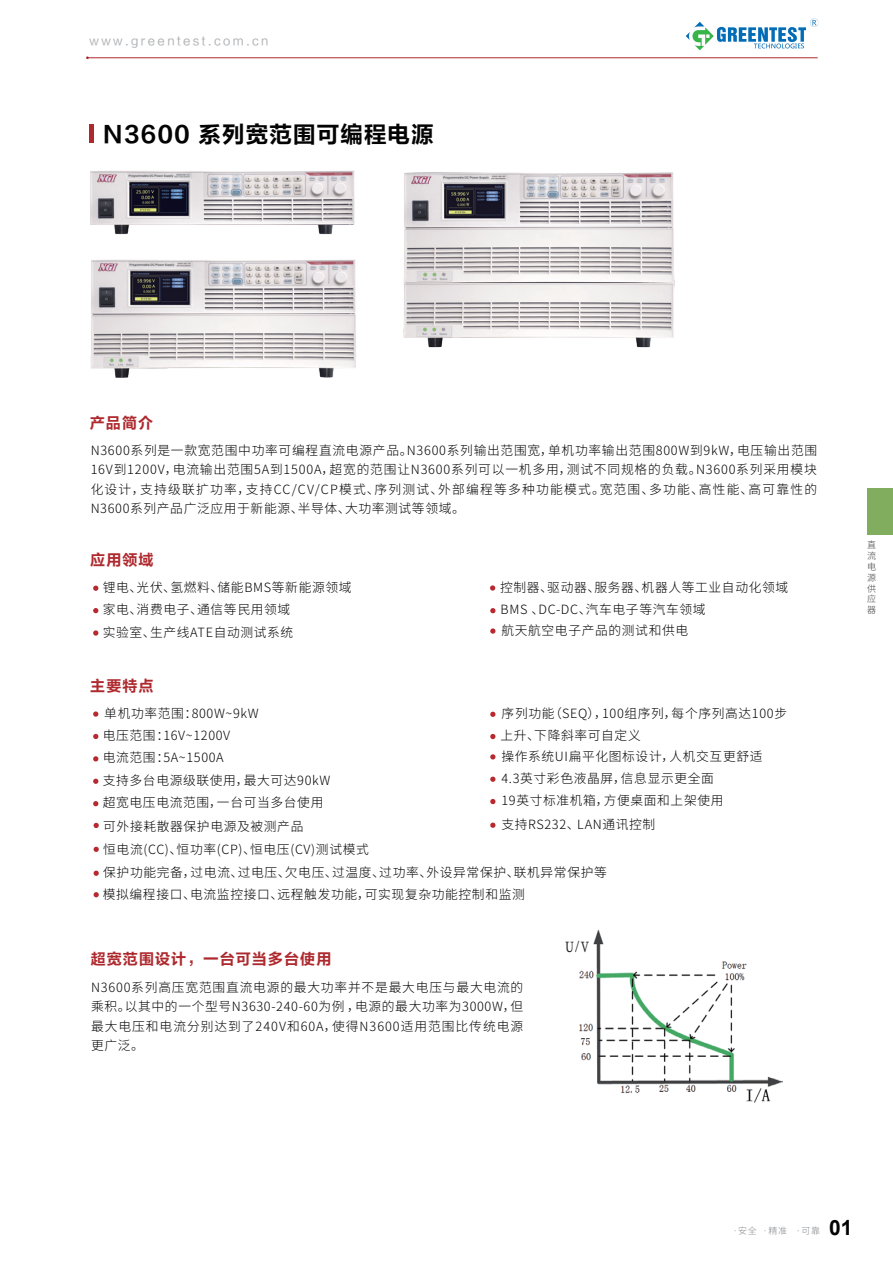
<style>
.page{position:relative;width:893px;height:1263px;background:#fff}
.page>*{position:absolute;margin:0;border:0;box-sizing:border-box;transform-origin:0 0}
.t1{font:22.5px "FZLTCHJW GB1 0";letter-spacing:.05em;color:#030303}
.t2{font:700 21px "Arial";color:#030303}
.t3{font:15px "FZLTCHJW GB1 0";letter-spacing:.075em;color:#ae292e}
.t4{font:300 12.75px/19.5px "Source Han Sans CN";letter-spacing:.05em;color:#030303}
.t5{font:12px "FZLTHK GBK1 0";letter-spacing:.2em;color:#aeb0b3}
.t6{font:300 9px "Source Han Sans CN";color:#86888b}
.t7{font:300 9px/10.8px "Source Han Sans CN";color:#3d3e3e;text-align:justify}
.s1{font-family:"FZ Lan Ting Hei"}
</style>
<div class="page">
<div style="left:868px;top:488px;width:25px;height:47px;background:#81ad5e"></div>
<svg style="left:93px;top:711px;width:5px;height:6px"></svg>
<svg style="left:93px;top:734px;width:5px;height:5px"></svg>
<svg style="left:93px;top:756px;width:5px;height:5px"></svg>
<svg style="left:93px;top:779px;width:5px;height:5px"></svg>
<svg style="left:490px;top:734px;width:5px;height:5px"></svg>
<svg style="left:94px;top:823px;width:5px;height:5px"></svg>
<svg style="left:94px;top:847px;width:5px;height:5px"></svg>
<svg style="left:94px;top:871px;width:5px;height:5px"></svg>
<svg style="left:94px;top:892px;width:5px;height:5px"></svg>
<svg style="left:490px;top:754px;width:5px;height:5px"></svg>
<svg style="left:93px;top:801px;width:5px;height:5px"></svg>
<svg style="left:490px;top:777px;width:5px;height:5px"></svg>
<svg style="left:490px;top:712px;width:5px;height:5px"></svg>
<svg style="left:93px;top:586px;width:5px;height:5px"></svg>
<svg style="left:93px;top:608px;width:5px;height:5px"></svg>
<svg style="left:93px;top:630px;width:5px;height:6px"></svg>
<svg style="left:490px;top:608px;width:5px;height:5px"></svg>
<svg style="left:490px;top:628px;width:5px;height:6px"></svg>
<svg style="left:490px;top:585px;width:5px;height:6px"></svg>
<svg style="left:490px;top:799px;width:5px;height:5px"></svg>
<svg style="left:490px;top:822px;width:5px;height:6px"></svg>
<div style="left:89px;top:124px;width:5px;height:19px;background:#ae292e"></div>
<img style="left:90px;top:170px;width:265px;height:65px">
<img style="left:579px;top:930px;width:204px;height:173px">
<div style="left:562px;top:937px;width:29px;height:19px;background:#fff"></div>
<img style="left:90px;top:259px;width:267px;height:119px">
<img style="left:403px;top:172px;width:271px;height:176px">
<hr style="left:88px;top:57px;width:730px;height:1px;background:#ae292e">
<img style="left:686px;top:18px;width:133px;height:32px">
<p class="t5" style="left:90px;top:34px;width:180px"><span class="s1">www.</span>greentest.com.cn</p>
<h1 class="t1" style="left:103px;top:121px;width:332px">N3600 系列宽范围可编程电源</h1>
<p class="t3" style="left:90px;top:414px;width:65px">产品简介</p>
<p class="t4" style="left:91px;top:441px;width:728px;text-align:justify">N3600系列是一款宽范围中功率可编程直流电源产品。N3600系列输出范围宽，单机功率输出范围800W到9kW，电压输出范围16V到1200V，电流输出范围5A到1500A，超宽的范围让N3600系列可以一机多用，测试不同规格的负载。N3600系列采用模块化设计，支持级联扩功率，支持CC/CV/CP模式、序列测试、外部编程等多种功能模式。宽范围、多功能、高性能、高可靠性的N3600系列产品广泛应用于新能源、半导体、大功率测试等领域。</p>
<p class="t3" style="left:90px;top:551px;width:65px">应用领域</p>
<p class="t4" style="left:103px;top:600px;width:189px">家电、消费电子、通信等民用领域</p>
<p class="t4" style="left:103px;top:578px;width:250px">锂电、光伏、氢燃料、储能BMS等新能源领域</p>
<p class="t4" style="left:103px;top:622px;width:192px">实验室、生产线ATE自动测试系统</p>
<p class="t3" style="left:90px;top:677px;width:65px">主要特点</p>
<p class="t4" style="left:103px;top:702px;width:229px;line-height:22.4px">单机功率范围：800W~9kW<br>电压范围：16V~1200V<br>电流范围：5A~1500A<br>支持多台电源级联使用，最大可达90kW</p>
<p class="t4" style="left:103px;top:793px;width:222px">超宽电压电流范围，一台可当多台使用</p>
<p class="t4" style="left:500px;top:578px;width:290px">控制器、驱动器、服务器、机器人等工业自动化领域</p>
<p class="t4" style="left:500px;top:600px;width:207px;line-height:20.4px">BMS 、DC-DC、汽车电子等汽车领域航天航空电子产品的测试和供电</p>
<p class="t4" style="left:502px;top:704px;width:287px">序列功能（SEQ），100组序列，每个序列高达100步</p>
<p class="t4" style="left:500px;top:726px;width:142px">上升、下降斜率可自定义</p>
<p class="t4" style="left:501px;top:746px;width:263px">操作系统UI扁平化图标设计，人机交互更舒适</p>
<p class="t4" style="left:501px;top:769px;width:214px">4.3英寸彩色液晶屏，信息显示更全面</p>
<p class="t4" style="left:501px;top:791px;width:224px">19英寸标准机箱，方便桌面和上架使用</p>
<p class="t4" style="left:501px;top:815px;width:155px">支持RS232、LAN通讯控制</p>
<p class="t4" style="left:103px;top:814px;width:505px;line-height:23.4px">可外接耗散器保护电源及被测产品<br>恒电流(CC)、恒功率(CP)、恒电压(CV)测试模式<br>保护功能完备，过电流、过电压、欠电压、过温度、过功率、外设异常保护、联机异常保护等</p>
<p class="t4" style="left:103px;top:885px;width:424px">模拟编程接口、电流监控接口、远程触发功能，可实现复杂功能控制和监测</p>
<p class="t3" style="left:91px;top:950px;width:242px">超宽范围设计，一台可当多台使用</p>
<p class="t4" style="left:91px;top:977px;width:434px;text-align:justify">N3600系列高压宽范围直流电源的最大功率并不是最大电压与最大电流的乘积。以其中的一个型号N3630-240-60为例 ，电源的最大功率为3000W，但最大电压和电流分别达到了240V和60A，使得N3600适用范围比传统电源更广泛。</p>
<p class="t7" style="left:867px;top:540px;width:10px">直流电源供应器</p>
<p class="t6" style="left:733px;top:1226px;width:89px">·安全 ·精准 ·可靠</p>
<h2 class="t2" style="left:829px;top:1213px;width:25px">01</h2>
</div>
